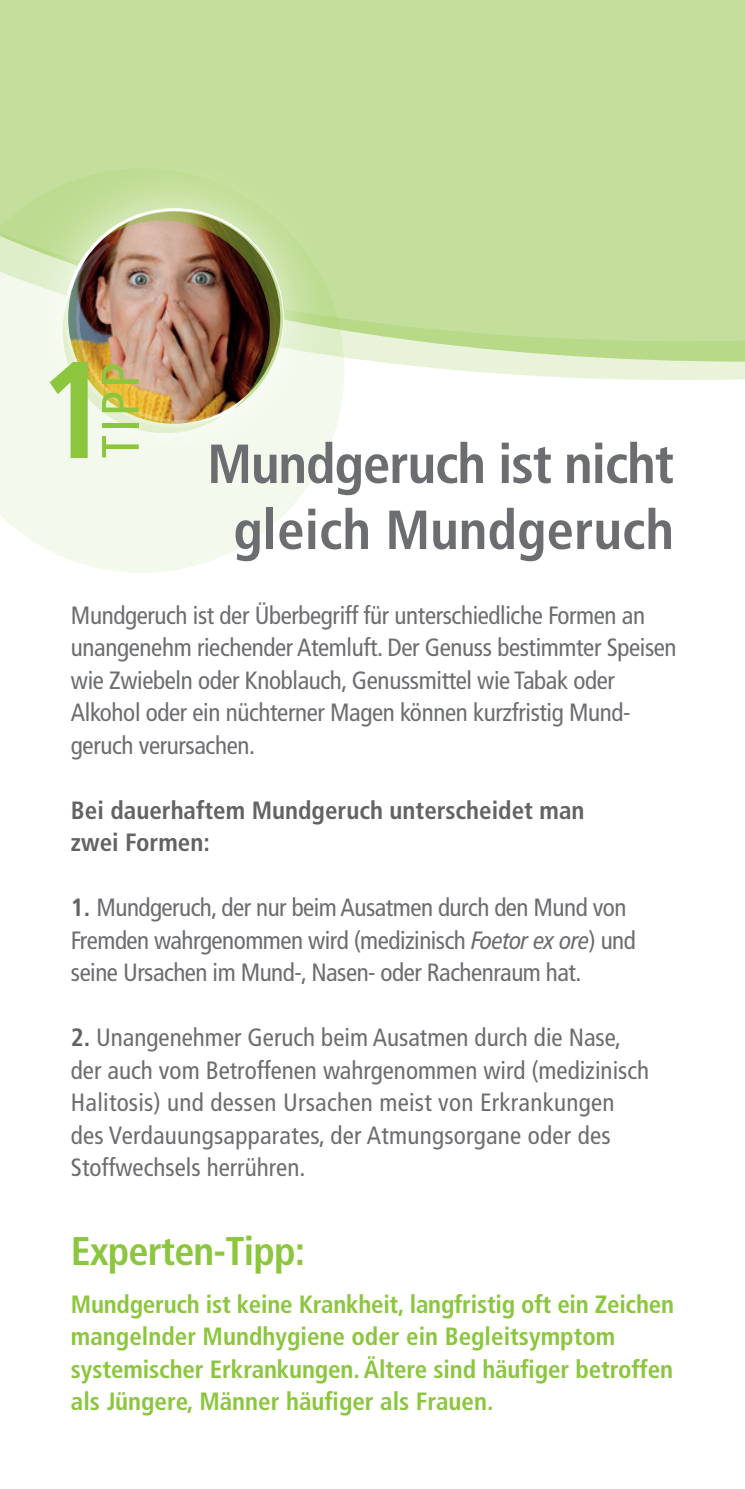
<style>
.page{position:relative;width:745px;height:1489px;background:#fff}
.page>*{position:absolute;margin:0;border:0;box-sizing:border-box;transform-origin:0 0}
.t1{font:700 condensed 137.5px "Frutiger LT Pro";color:#8bc63e}
.t2{font:700 condensed 55px/66px "Frutiger LT Pro";letter-spacing:-.02em;color:#6c6d70;text-align:center}
.t3{font:condensed 52.5px "Frutiger LT Pro";color:#8bc63e}
.t4{font:700 condensed 40px "Frutiger LT Pro";letter-spacing:-.02em;color:#8bc63e}
.t5{font:condensed 25px/32.5px "Frutiger LT Pro";letter-spacing:-.015em;color:#6c6d70}
.t6{font:700 condensed 25px/32.5px "Frutiger LT Pro";letter-spacing:-.005em;color:#8bc63e}
.t7{font:700 condensed 25px/32.5px "Frutiger LT Pro";color:#636366}
.s1{font-weight:700;color:#636366}
.s2{font-style:italic}
</style>
<div class="page">
<svg style="left:0;top:0;width:744px;height:380px;background:#c5e09e"></svg>
<svg style="left:0;top:168px;width:344px;height:405px;fill:#f3f9ec"></svg>
<div style="left:11px;top:155px;width:325px;height:325px;background:#fff;opacity:.75"></div>
<svg style="left:48px;top:196px;width:248px;height:246px;background:#c5d3a2"></svg>
<img style="left:48px;top:232px;width:216px;height:215px">
<h1 class="t1" style="left:38px;top:329px;width:73px">1</h1>
<h3 class="t3" style="left:90px;top:458px;width:97px;rotate:-90deg">TIPP</h3>
<h2 class="t2" style="left:207px;top:431px;width:468px">Mundgeruch ist nicht gleich Mundgeruch</h2>
<p class="t5" style="left:71px;top:599px;width:607px">Mundgeruch ist der Überbegriff für unterschiedliche Formen an unangenehm riechender Atemluft. Der Genuss bestimmter Speisen wie Zwiebeln oder Knoblauch, Genussmittel wie Tabak oder Alkohol oder ein nüchterner Magen können kurzfristig Mund&shy;geruch verursachen.</p>
<p class="t7" style="left:71px;top:793px;width:514px">Bei dauerhaftem Mundgeruch unterscheidet man zwei Formen:</p>
<p class="t5" style="left:71px;top:891px;width:566px"><span class="s1">1.</span> Mundgeruch, der nur beim Ausatmen durch den Mund von<br>Fremden wahrgenommen wird (medizinisch <span class="s2">Foetor ex ore</span>) und seine Ursachen im Mund-, Nasen- oder Rachenraum hat.</p>
<p class="t5" style="left:71px;top:1021px;width:579px"><span class="s1">2.</span> Unangenehmer Geruch beim Ausatmen durch die Nase, der auch vom Betroffenen wahrgenommen wird (medizinisch Halitosis) und dessen Ursachen meist von Erkrankungen des Verdauungsapparates, der Atmungsorgane oder des Stoffwechsels herrühren.</p>
<h3 class="t4" style="left:71px;top:1227px;width:236px">Experten-Tipp:</h3>
<p class="t6" style="left:71px;top:1287px;width:604px">Mundgeruch ist keine Krankheit, langfristig oft ein Zeichen mangelnder Mundhygiene oder ein Begleitsymptom systemischer Erkrankungen. Ältere sind häufiger betroffen als Jüngere, Männer häufiger als Frauen.</p>
</div>
